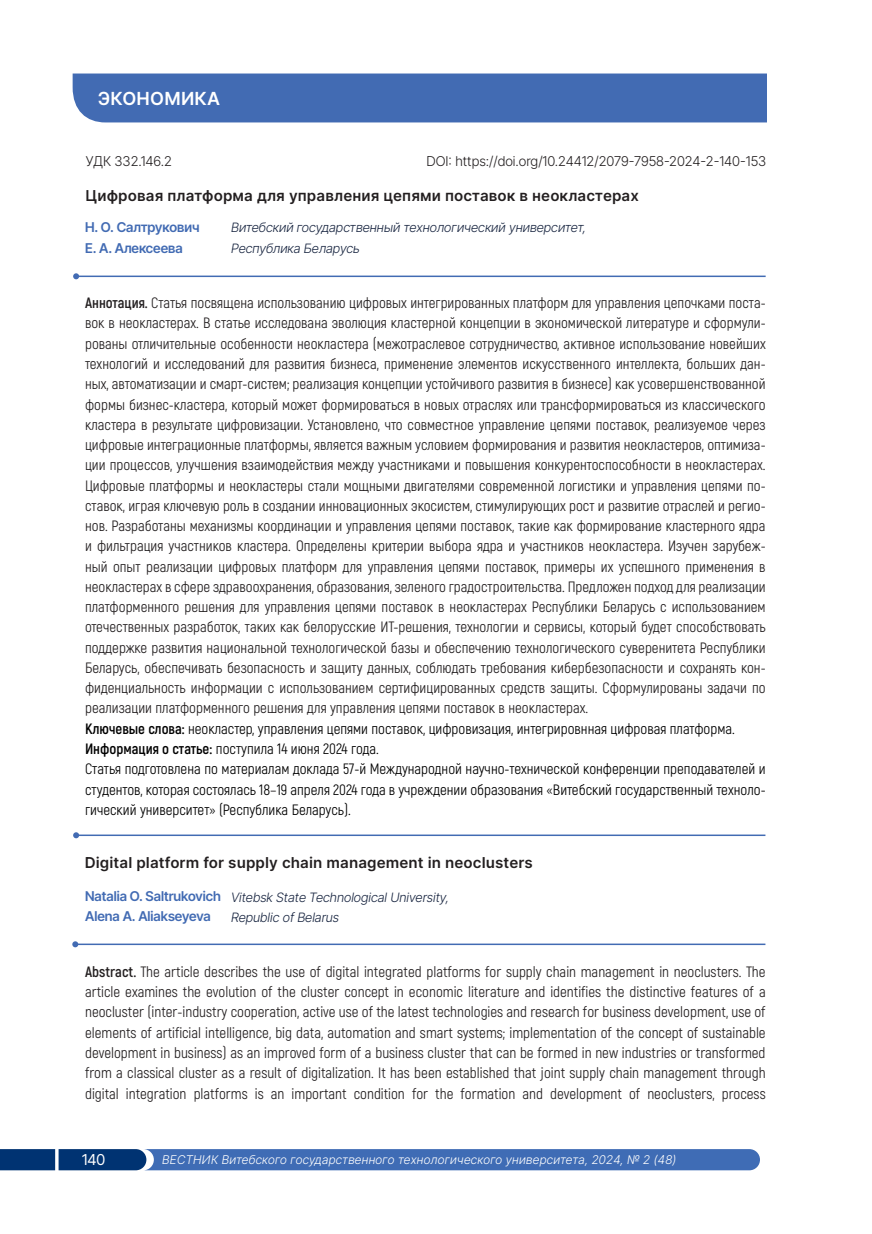
<style>
.page{position:relative;width:872px;height:1234px;background:#fff}
.page>*{position:absolute;margin:0;border:0;box-sizing:border-box;transform-origin:0 0}
.t1{font:600 18px "Inter Tight";letter-spacing:.05em;color:#fff}
.Основной_текст{font:15px/20.2px "Akrobat";color:#231f20;text-align:justify}
.Основной_текст-2{font:15px/20.2px "Akrobat";color:#000;text-align:justify}
.Заголовок{font:600 15px "Inter Tight";letter-spacing:.05em;color:#231f20}
.t2{font:15px "Inter Tight";color:#fff}
.УДК{font:600 13.5px/20.2px "Inter Tight";color:#426bb3}
.УДК-2{font:300 13.5px "Inter Tight";color:#231f20}
.УДК-3{font:italic 300 12.9px/20.2px "Inter Tight";color:#192641}
.t3{font:italic 300 12px "Inter Tight";letter-spacing:.025em;color:#fff}
.s1{font-weight:700}
.s2{color:#231f20}
</style>
<div class="page">
<svg style="left:0;top:1149px;width:760px;height:20px;background:#3764aa"></svg>
<div style="left:73px;top:73px;width:693px;height:49px;background:#426bb3"></div>
<hr style="left:76px;top:275px;width:689px;height:2px;background:#426bb3">
<svg style="left:73px;top:273px;width:6px;height:6px"></svg>
<hr style="left:76px;top:834px;width:689px;height:1px;background:#426bb3">
<svg style="left:73px;top:832px;width:6px;height:6px"></svg>
<hr style="left:75px;top:943px;width:690px;height:1px;background:#426bb3">
<svg style="left:72px;top:941px;width:6px;height:6px"></svg>
<p class="t1" style="left:98px;top:85px;width:123px">ЭКОНОМИКА</p>
<p class="УДК-2" style="left:86px;top:151px;width:88px">УДК 332.146.2</p>
<p class="УДК-2" style="left:426px;top:151px;width:341px">DOI: https://doi.org/10.24412/2079-7958-2024-2-140-153</p>
<p class="Заголовок" style="left:86px;top:185px;width:554px">Цифровая платформа для управления цепями поставок в неокластерах</p>
<p class="УДК" style="left:85px;top:217px;width:116px">Н. О. Салтрукович<br>Е. А. Алексеева</p>
<p class="УДК-3" style="left:231px;top:217px;width:356px">Витебский государственный технологический университет,<br>Республика Беларусь</p>
<p class="Основной_текст" style="left:85px;top:293px;width:682px"><span class="s1">Аннотация.</span> Статья посвящена использованию цифровых интегрированных платформ для управления цепочками поста&shy;вок в неокластерах. В статье исследована эволюция кластерной концепции в экономической литературе и сформули&shy;рованы отличительные особенности неокластера (межотраслевое сотрудничество, активное использование новейших технологий и исследований для развития бизнеса, применение элементов искусственного интеллекта, больших дан&shy;ных, автоматизации и смарт-систем; реализация концепции устойчивого развития в бизнесе) как усовершенствованной формы бизнес-кластера, который может формироваться в новых отраслях или трансформироваться из классического кластера в результате цифровизации. Установлено, что совместное управление цепями поставок, реализуемое через цифровые интеграционные платформы, является важным условием формирования и развития неокластеров, оптимиза&shy;ции процессов, улучшения взаимодействия между участниками и повышения конкурентоспособности в неокластерах.<br>Цифровые платформы и неокластеры стали мощными двигателями современной логистики и управления цепями по&shy;ставок, играя ключевую роль в создании инновационных экосистем, стимулирующих рост и развитие отраслей и регио&shy;нов. Разработаны механизмы координации и управления цепями поставок, такие как формирование кластерного ядра и фильтрация участников кластера. Определены критерии выбора ядра и участников неокластера. Изучен зарубеж&shy;ный опыт реализации цифровых платформ для управления цепями поставок, примеры их успешного применения в неокластерах в сфере здравоохранения, образования, зеленого градостроительства. Предложен подход для реализации платформенного решения для управления цепями поставок в неокластерах Республики Беларусь с использованием отечественных разработок, таких как белорусские ИТ-решения, технологии и сервисы, который будет способствовать поддержке развития национальной технологической базы и обеспечению технологического суверенитета Республики Беларусь, обеспечивать безопасность и защиту данных, соблюдать требования кибербезопасности и сохранять кон&shy;фиденциальность информации с использованием сертифицированных средств защиты. Сформулированы задачи по реализации платформенного решения для управления цепями поставок в неокластерах.</p>
<p class="Основной_текст-2" style="left:85px;top:718px;width:651px"><span class="s1">Ключевые слова:</span> неокластер, управления цепями поставок, цифровизация, интегрировнная цифровая платформа.</p>
<p class="Основной_текст-2" style="left:85px;top:738px;width:295px"><span class="s1">Информация о статье:</span> поступила 14 июня 2024 года.</p>
<p class="Основной_текст-2" style="left:85px;top:758px;width:682px">Статья подготовлена по материалам доклада 57-й Международной научно-технической конференции преподавателей и студентов, которая состоялась 18<span class="s2">–</span>19 апреля 2024 года в учреждении образования «Витебский государственный техноло&shy;гический университет» (Республика Беларусь).</p>
<p class="Заголовок" style="left:85px;top:851px;width:449px">Digital platform for supply chain management in neoclusters</p>
<p class="УДК" style="left:85px;top:885px;width:137px">Natalia O. Saltrukovich<br>Alena A. Aliakseyeva</p>
<p class="УДК-3" style="left:231px;top:886px;width:219px">Vitebsk State Technological University,<br>Republic of Belarus</p>
<p class="Основной_текст" style="left:85px;top:961px;width:682px"><span class="s1">Abstract.</span> The article describes the use of digital integrated platforms for supply chain management in neoclusters. The article examines the evolution of the cluster concept in economic literature and identifies the distinctive features of a neocluster (inter-industry cooperation, active use of the latest technologies and research for business development, use of elements of artificial intelligence, big data, automation and smart systems; implementation of the concept of sustainable development in business) as an improved form of a business cluster that can be formed in new industries or transformed from a classical cluster as a result of digitalization. It has been established that joint supply chain management through digital integration platforms is an important condition for the formation and development of neoclusters, process</p>
<p class="t2" style="left:82px;top:1148px;width:24px">140</p>
<p class="t3" style="left:162px;top:1150px;width:515px">ВЕСТНИК Витебского государственного технологического университета, 2024, № 2 (48)</p>
</div>
